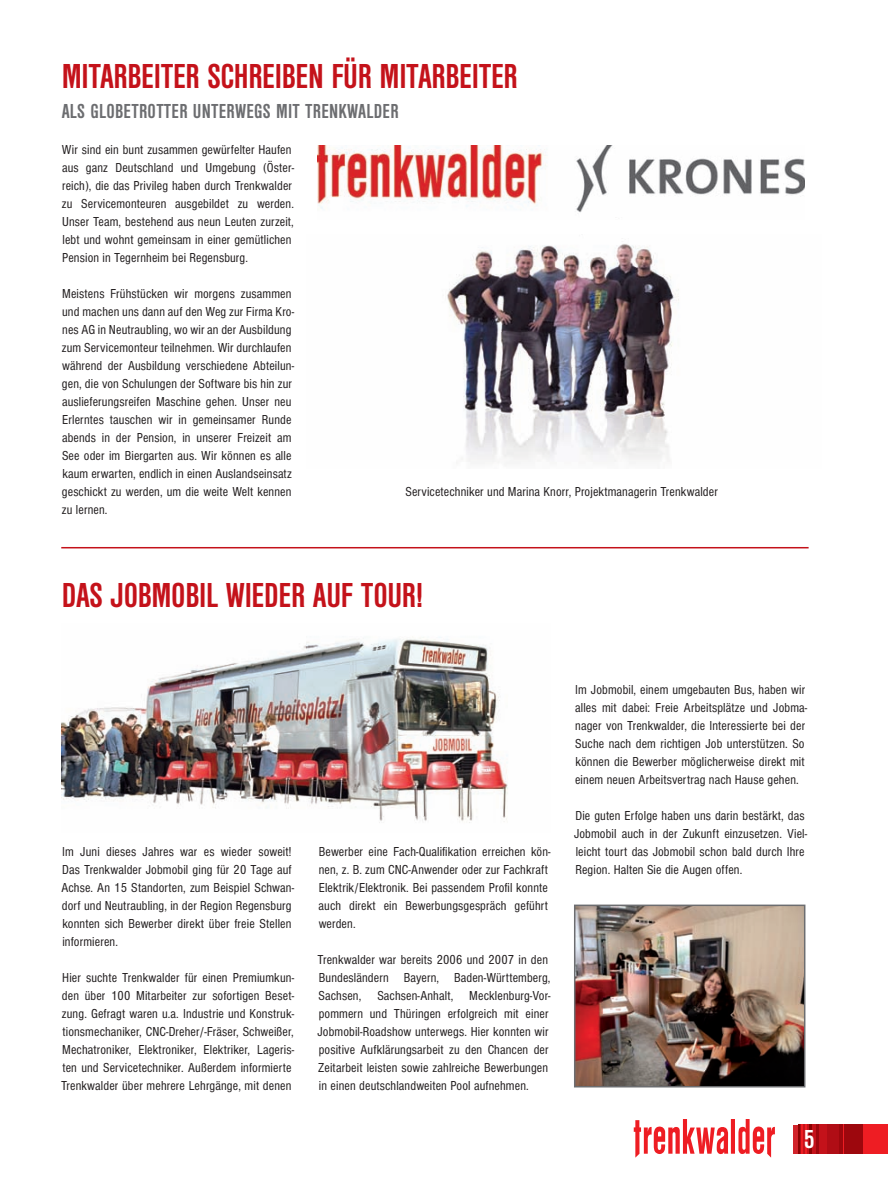
<style>
.page{position:relative;width:888px;height:1186px;background:#fff}
.page>*{position:absolute;margin:0;border:0;box-sizing:border-box;transform-origin:0 0}
.t1{font:36px "Nimbus San DCE Bol Con";letter-spacing:-.01em;color:#c4121a}
.t2{font:27px "Nimbus San DCE Bol Con";color:#fff}
.t3{font:21px "Nimbus San DCE Bol Con";letter-spacing:.01em;color:#6c6d70}
.t4{font:13.5px/18px "Nimbus San DCE Reg Con";letter-spacing:.01em;color:#231f20}
</style>
<div class="page">
<div style="left:793px;top:1124px;width:95px;height:29px;background:#d1232a"></div>
<div style="left:798px;top:1124px;width:90px;height:29px;background:#ee1d23"></div>
<svg style="left:799px;top:1124px;width:2px;height:29px"></svg>
<div style="left:803px;top:1124px;width:56px;height:29px;background:#c4121a"></div>
<div style="left:839px;top:1124px;width:23px;height:29px;background:#9d070d"></div>
<svg style="left:843px;top:1124px;width:1px;height:29px"></svg>
<hr style="left:809px;top:1124px;width:2px;height:29px;background:#8b0202">
<hr style="left:817px;top:1124px;width:2px;height:29px;background:#9d070d">
<div style="left:827px;top:1124px;width:12px;height:29px;background:#b00d15"></div>
<hr style="left:805px;top:1124px;width:2px;height:29px;background:#ee1d23">
<svg style="left:634px;top:1119px;width:141px;height:38px"></svg>
<img style="left:317px;top:146px;width:487px;height:67px">
<hr style="left:61px;top:547px;width:748px;height:1px;background:#c4121a">
<img style="left:61px;top:637px;width:447px;height:186px">
<img style="left:577px;top:907px;width:225px;height:177px">
<div style="left:574px;top:904px;width:231px;height:183px;border:2px solid #6c6d70"></div>
<img style="left:447px;top:244px;width:232px;height:218px">
<h1 class="t1" style="left:62px;top:57px;width:458px">MITARBEITER SCHREIBEN FÜR MITARBEITER</h1>
<h3 class="t3" style="left:62px;top:99px;width:338px">ALS GLOBETROTTER UNTERWEGS MIT TRENKWALDER</h3>
<p class="t4" style="left:62px;top:140px;width:234px">Wir sind ein bunt zusammen gewürfelter Haufen aus ganz Deutschland und Umgebung (Öster&shy;reich), die das Privileg haben durch Trenkwalder zu Servicemonteuren ausgebildet zu werden.<br>Unser Team, bestehend aus neun Leuten zurzeit, lebt und wohnt gemeinsam in einer gemütlichen Pension in Tegernheim bei Regensburg.</p>
<p class="t4" style="left:62px;top:284px;width:234px">Meistens Frühstücken wir morgens zusammen und machen uns dann auf den Weg zur Firma Kro&shy;nes AG in Neutraubling, wo wir an der Ausbildung zum Servicemonteur teilnehmen. Wir durchlaufen während der Ausbildung verschiedene Abteilun&shy;gen, die von Schulungen der Software bis hin zur auslieferungsreifen Maschine gehen. Unser neu Erlerntes tauschen wir in gemeinsamer Runde abends in der Pension, in unserer Freizeit am See oder im Biergarten aus. Wir können es alle kaum erwarten, endlich in einen Auslandseinsatz geschickt zu werden, um die weite Welt kennen zu lernen.</p>
<p class="t4" style="left:405px;top:482px;width:314px">Servicetechniker und Marina Knorr, Projektmanagerin Trenkwalder</p>
<h1 class="t1" style="left:62px;top:575px;width:363px">DAS JOBMOBIL WIEDER AUF TOUR!</h1>
<p class="t4" style="left:61px;top:842px;width:234px">Im Juni dieses Jahres war es wieder soweit!<br>Das Trenkwalder Jobmobil ging für 20 Tage auf Achse. An 15 Standorten, zum Beispiel Schwan&shy;dorf und Neutraubling, in der Region Regensburg konnten sich Bewerber direkt über freie Stellen informieren.</p>
<p class="t4" style="left:61px;top:968px;width:235px">Hier suchte Trenkwalder für einen Premiumkun&shy;den über 100 Mitarbeiter zur sofortigen Beset&shy;zung. Gefragt waren u.a. Industrie und Konstruk&shy;tionsmechaniker, CNC-Dreher/-Fräser, Schweißer, Mechatroniker, Elektroniker, Elektriker, Lageris&shy;ten und Servicetechniker. Außerdem informierte Trenkwalder über mehrere Lehrgänge, mit denen</p>
<p class="t4" style="left:319px;top:842px;width:234px">Bewerber eine Fach-Qualifikation erreichen kön&shy;nen, z. B. zum CNC-Anwender oder zur Fachkraft Elektrik/Elektronik. Bei passendem Profil konnte auch direkt ein Bewerbungsgespräch geführt werden.</p>
<p class="t4" style="left:317px;top:950px;width:235px">Trenkwalder war bereits 2006 und 2007 in den Bundesländern Bayern, Baden-Württemberg, Sachsen, Sachsen-Anhalt, Mecklenburg-Vor&shy;pommern und Thüringen erfolgreich mit einer Jobmobil-Roadshow unterwegs. Hier konnten wir positive Aufklärungsarbeit zu den Chancen der Zeitarbeit leisten sowie zahlreiche Bewerbungen in einen deutschlandweiten Pool aufnehmen.</p>
<p class="t4" style="left:575px;top:680px;width:234px">Im Jobmobil, einem umgebauten Bus, haben wir alles mit dabei: Freie Arbeitsplätze und Jobma&shy;nager von Trenkwalder, die Interessierte bei der Suche nach dem richtigen Job unterstützen. So können die Bewerber möglicherweise direkt mit einem neuen Arbeitsvertrag nach Hause gehen.</p>
<p class="t4" style="left:574px;top:806px;width:235px">Die guten Erfolge haben uns darin bestärkt, das Jobmobil auch in der Zukunft einzusetzen. Viel&shy;leicht tourt das Jobmobil schon bald durch Ihre Region. Halten Sie die Augen offen.</p>
<h2 class="t2" style="left:804px;top:1124px;width:12px">5</h2>
</div>
